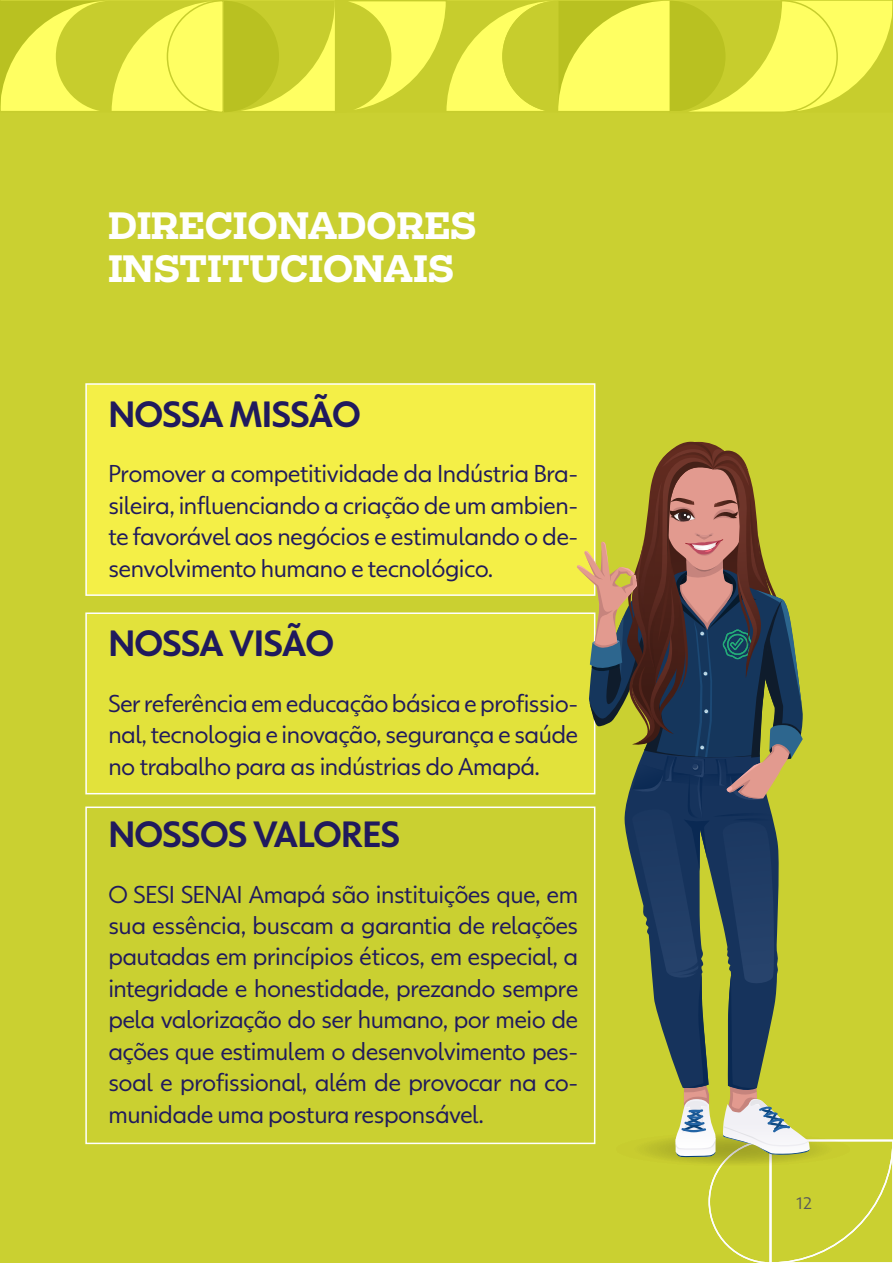
<style>
.page{position:relative;width:893px;height:1263px;background:#cad031}
.page>*{position:absolute;margin:0;border:0;box-sizing:border-box;transform-origin:0 0}
.t1{font:700 36px "Globotipo Texto";letter-spacing:-.02em;color:#201a5d}
.t2{font:700 36px/43.2px "Boomer Serif";color:#fff}
.t3{font:24px/31.5px "Globotipo Texto";letter-spacing:-.02em;color:#201a5d;text-align:justify}
.t4{font:16.5px "Globotipo Texto";color:#58585a}
</style>
<div class="page">
<div style="left:85px;top:383px;width:510px;height:213px;background:#f4ef47;border:2px solid #fff"></div>
<div style="left:85px;top:612px;width:510px;height:182px;background:#e2e23b;border:2px solid #fff"></div>
<div style="left:85px;top:806px;width:510px;height:338px;background:#cad031;border:2px solid #fff"></div>
<svg style="left:0;top:0;width:892px;height:112px"></svg>
<svg style="left:577px;top:442px;width:316px;height:821px"></svg>
<h1 class="t2" style="left:108px;top:204px;width:370px">DIRECIONADORES<br>INSTITUCIONAIS</h1>
<h1 class="t1" style="left:108px;top:393px;width:254px">NOSSA MISSÃO</h1>
<p class="t3" style="left:108px;top:458px;width:471px">Promover a competitividade da Indústria Bra&shy;sileira, influenciando a criação de um ambien&shy;te favorável aos negócios e estimulando o de&shy;senvolvimento humano e tecnológico.</p>
<h1 class="t1" style="left:108px;top:622px;width:227px">NOSSA VISÃO</h1>
<p class="t3" style="left:108px;top:688px;width:471px">Ser referência em educação básica e profissio&shy;nal, tecnologia e inovação, segurança e saúde no trabalho para as indústrias do Amapá.</p>
<h1 class="t1" style="left:108px;top:813px;width:293px">NOSSOS VALORES</h1>
<p class="t3" style="left:108px;top:878px;width:471px">O SESI SENAI Amapá são instituições que, em sua essência, buscam a garantia de relações pautadas em princípios éticos, em especial, a integridade e honestidade, prezando sempre pela valorização do ser humano, por meio de ações que estimulem o desenvolvimento pes&shy;soal e profissional, além de provocar na co&shy;munidade uma postura responsável.</p>
<p class="t4" style="left:796px;top:1194px;width:17px">12</p>
</div>
